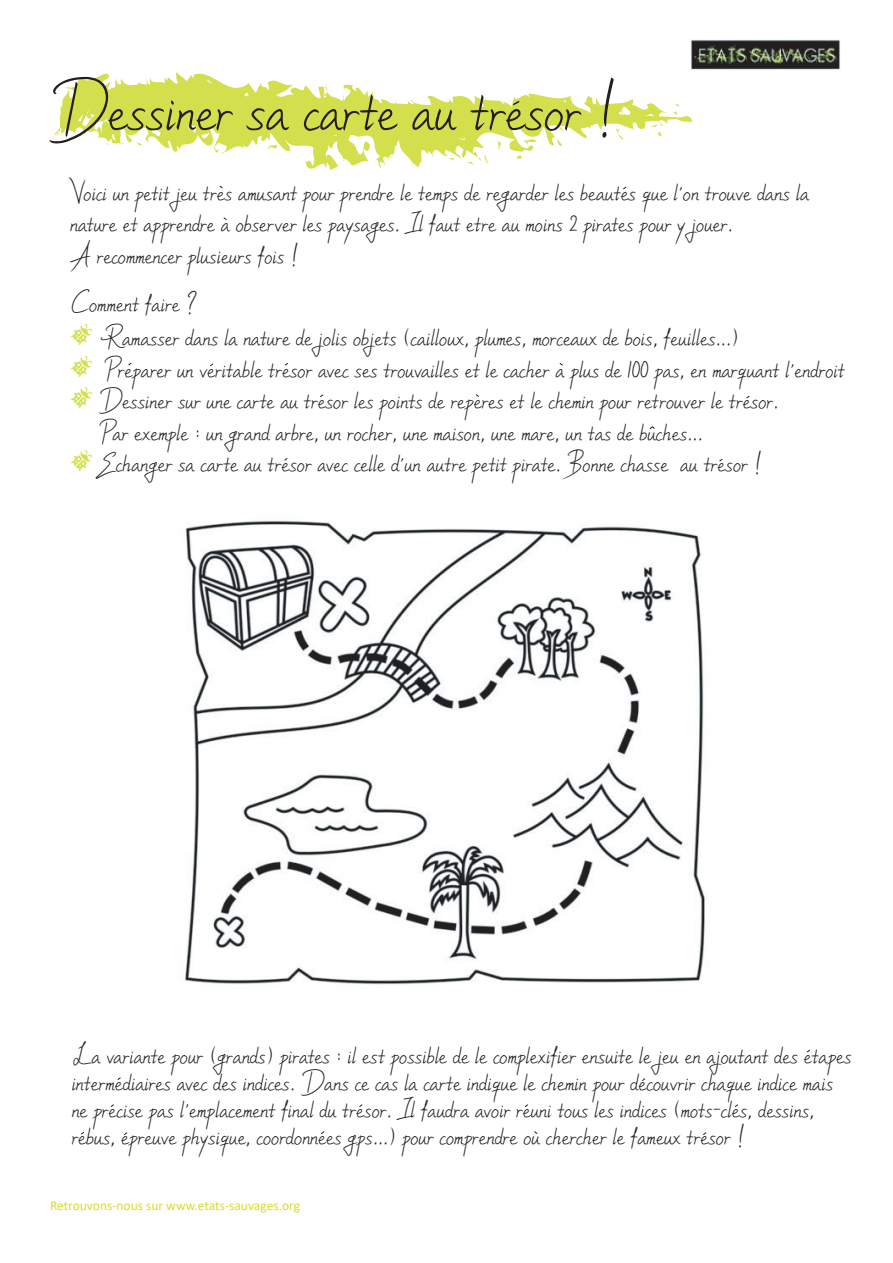
<style>
.page{position:relative;width:893px;height:1263px;background:#fff}
.page>*{position:absolute;margin:0;border:0;box-sizing:border-box;transform-origin:0 0}
.t1{font:75px "ylee MHIM";color:#231f20}
.t2{font:30px/31.5px "ylee MHIM";color:#231f20}
.t3{font:13.5px "Calibri";color:#d5df2d}
</style>
<div class="page">
<svg style="left:53px;top:72px;width:297px;height:99px"></svg>
<img style="left:691px;top:40px;width:149px;height:30px">
<img style="left:185px;top:520px;width:520px;height:465px">
<svg style="left:649px;top:426px;width:6px;height:4px"></svg>
<svg style="left:60px;top:85px;width:632px;height:83px"></svg>
<h1 class="t1" style="left:50px;top:59px;width:570px">Dessiner sa carte au tresor !</h1>
<p class="t2" style="left:70px;top:173px;width:741px">Voici un petit jeu tres amusant pour prendre le temps de regarder les beautes que l'on trouve dans la nature et apprendre a observer les paysages. Il faut etre au moins 2 pirates pour y jouer.<br>A recommencer plusieurs fois !</p>
<p class="t2" style="left:101px;top:283px;width:640px;line-height:34.5px;text-indent:-30px">Comment faire ?<br>Ramasser dans la nature de jolis objets (cailloux, plumes, morceaux de bois, feuilles...)</p>
<p class="t2" style="left:99px;top:350px;width:747px">Preparer un veritable tresor avec ses trouvailles et le cacher a plus de 100 pas, en marquant l'endroit Dessiner sur une carte au tresor les points de reperes et le chemin pour retrouver le tresor.<br>Par exemple : un grand arbre, un rocher, une maison, une mare, un tas de buches...<br>Echanger sa carte au tresor avec celle d'un autre petit pirate. Bonne chasse au tresor !</p>
<p class="t2" style="left:72px;top:1039px;width:781px;line-height:27px">La variante pour (grands) pirates : il est possible de le complexifier ensuite le jeu en ajoutant des etapes intermediaires avec des indices. Dans ce cas la carte indique le chemin pour decouvrir chaque indice mais ne precise pas l'emplacement final du tresor. Il faudra avoir reuni tous les indices (mots-cles, dessins, rebus, epreuve physique, coordonnees gps...) pour comprendre ou chercher le fameux tresor !</p>
<p class="t3" style="left:50px;top:1196px;width:252px">Retrouvons-nous sur www.etats-sauvages.org</p>
</div>
